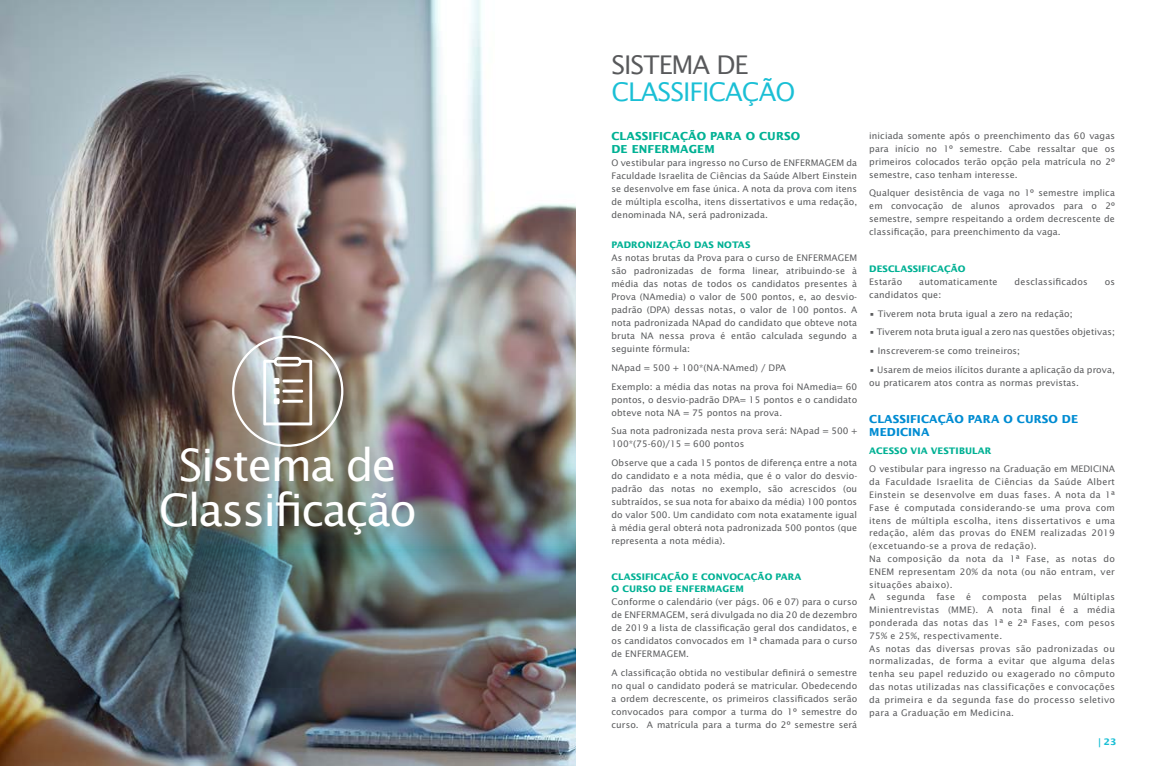
<style>
.page{position:relative;width:1151px;height:766px;background:#fff}
.page>*{position:absolute;margin:0;border:0;box-sizing:border-box;transform-origin:0 0}
.t1{font:44.5px/44.5px "Lucida Sans Std";letter-spacing:-.04em;color:#fff;text-align:center}
.t2{font:25.6px "Lucida Sans Std";letter-spacing:-.04em;color:#1abfd5}
.t3{font:25.6px "Lucida Sans Std";letter-spacing:-.04em;color:#58595b}
.t4{font:700 11px/13px "Lucida Sans Std";letter-spacing:.01em;color:#00b194}
.t5{font:700 11px/13px "Lucida Sans Std";letter-spacing:.01em;color:#008cd2}
.t6{font:9px/13px "Lucida Sans Std";letter-spacing:.01em;color:#58595b;text-align:justify}
.t7{font:9px/12.8px "Lucida Sans Std";letter-spacing:.03em;color:#58595b}
.t8{font:700 9px/12px "Lucida Sans Std";letter-spacing:.01em;color:#00b194}
.t9{font:700 9px "Lucida Sans Std";color:#1abfd5}
</style>
<div class="page">
<img style="left:0;top:0;width:483px;height:177px">
<img style="left:0;top:177px;width:575px;height:588px">
<svg style="left:232px;top:335px;width:111px;height:111px;background:#a1978d"></svg>
<hr style="left:282px;top:389px;width:21px;height:3px;background:#fff">
<h1 class="t1" style="left:159px;top:443px;width:260px">Sistema de<br>Classificação</h1>
<h2 class="t3" style="left:611px;top:50px;width:138px">SISTEMA DE</h2>
<h2 class="t2" style="left:611px;top:77px;width:185px">CLASSIFICAÇÃO</h2>
<p class="t4" style="left:611px;top:130px;width:190px">CLASSIFICAÇÃO PARA O CURSO<br>DE ENFERMAGEM</p>
<p class="t6" style="left:611px;top:157px;width:247px">O vestibular para ingresso no Curso de ENFERMAGEM da Faculdade Israelita de Ciências da Saúde Albert Einstein se desenvolve em fase única. A nota da prova com itens de múltipla escolha, itens dissertativos e uma redação, denominada NA, será padronizada.</p>
<p class="t8" style="left:611px;top:239px;width:140px">PADRONIZAÇÃO DAS NOTAS</p>
<p class="t6" style="left:611px;top:251px;width:247px">As notas brutas da Prova para o curso de ENFERMAGEM são padronizadas de forma linear, atribuindo-se à média das notas de todos os candidatos presentes à Prova (NAmedia) o valor de 500 pontos, e, ao desvio&shy;padrão (DPA) dessas notas, o valor de 100 pontos. A nota padronizada NApad do candidato que obteve nota bruta NA nessa prova é então calculada segundo a seguinte fórmula:</p>
<p class="t6" style="left:611px;top:358px;width:247px;line-height:18.7px">NApad = 500 + 100*(NA-NAmed) / DPA<br>Exemplo: a média das notas na prova foi NAmedia= 60</p>
<p class="t6" style="left:611px;top:393px;width:247px">pontos, o desvio-padrão DPA= 15 pontos e o candidato obteve nota NA = 75 pontos na prova.</p>
<p class="t6" style="left:611px;top:424px;width:247px">Sua nota padronizada nesta prova será: NApad = 500 +<br>100*(75-60)/15 = 600 pontos</p>
<p class="t6" style="left:611px;top:456px;width:247px">Observe que a cada 15 pontos de diferença entre a nota do candidato e a nota média, que é o valor do desvio&shy;padrão das notas no exemplo, são acrescidos (ou subtraídos, se sua nota for abaixo da média) 100 pontos do valor 500. Um candidato com nota exatamente igual à média geral obterá nota padronizada 500 pontos (que representa a nota média).</p>
<p class="t8" style="left:611px;top:571px;width:192px">CLASSIFICAÇÃO E CONVOCAÇÃO PARA<br>O CURSO DE ENFERMAGEM</p>
<p class="t6" style="left:611px;top:595px;width:247px">Conforme o calendário (ver págs. 06 e 07) para o curso de ENFERMAGEM, será divulgada no dia 20 de dezembro de 2019 a lista de classificação geral dos candidatos, e os candidatos convocados em 1ª chamada para o curso de ENFERMAGEM.</p>
<p class="t6" style="left:611px;top:666px;width:247px">A classificação obtida no vestibular definirá o semestre no qual o candidato poderá se matricular. Obedecendo a ordem decrescente, os primeiros classificados serão convocados para compor a turma do 1º semestre do curso. A matrícula para a turma do 2º semestre será</p>
<p class="t6" style="left:869px;top:129px;width:247px">iniciada somente após o preenchimento das 60 vagas para início no 1º semestre. Cabe ressaltar que os primeiros colocados terão opção pela matrícula no 2º semestre, caso tenham interesse.</p>
<p class="t6" style="left:869px;top:187px;width:247px">Qualquer desistência de vaga no 1º semestre implica em convocação de alunos aprovados para o 2º semestre, sempre respeitando a ordem decrescente de classificação, para preenchimento da vaga.</p>
<p class="t8" style="left:869px;top:263px;width:98px">DESCLASSIFICAÇÃO</p>
<p class="t6" style="left:869px;top:275px;width:35px">Estarão</p>
<p class="t6" style="left:919px;top:275px;width:80px">automaticamente</p>
<p class="t6" style="left:1015px;top:275px;width:75px">desclassificados</p>
<p class="t6" style="left:1105px;top:275px;width:12px">os</p>
<p class="t6" style="left:869px;top:288px;width:74px">candidatos que:</p>
<p class="t6" style="left:869px;top:307px;width:205px">• Tiverem nota bruta igual a zero na redação;</p>
<p class="t6" style="left:869px;top:325px;width:247px">• Tiverem nota bruta igual a zero nas questões objetivas;</p>
<p class="t6" style="left:869px;top:344px;width:152px">• Inscreverem-se como treineiros;</p>
<p class="t6" style="left:869px;top:363px;width:247px">• Usarem de meios ilícitos durante a aplicação da prova, ou praticarem atos contra as normas previstas.</p>
<p class="t5" style="left:869px;top:413px;width:210px">CLASSIFICAÇÃO PARA O CURSO DE<br>MEDICINA</p>
<p class="t8" style="left:869px;top:444px;width:124px">ACESSO VIA VESTIBULAR</p>
<p class="t7" style="left:869px;top:462px;width:247px">O vestibular para ingresso na Graduação em MEDICINA da Faculdade Israelita de Ciências da Saúde Albert Einstein se desenvolve em duas fases. A nota da 1ª Fase é computada considerando-se uma prova com itens de múltipla escolha, itens dissertativos e uma redação, além das provas do ENEM realizadas 2019 (excetuando-se a prova de redação).<br>Na composição da nota da 1ª Fase, as notas do ENEM representam 20% da nota (ou não entram, ver situações abaixo).<br>A segunda fase é composta pelas Múltiplas Minientrevistas (MME). A nota final é a média ponderada das notas das 1ª e 2ª Fases, com pesos 75% e 25%, respectivamente.<br>As notas das diversas provas são padronizadas ou normalizadas, de forma a evitar que alguma delas tenha seu papel reduzido ou exagerado no cômputo das notas utilizadas nas classificações e convocações da primeira e da segunda fase do processo seletivo para a Graduação em Medicina.</p>
<p class="t9" style="left:1098px;top:736px;width:19px">| 23</p>
</div>
